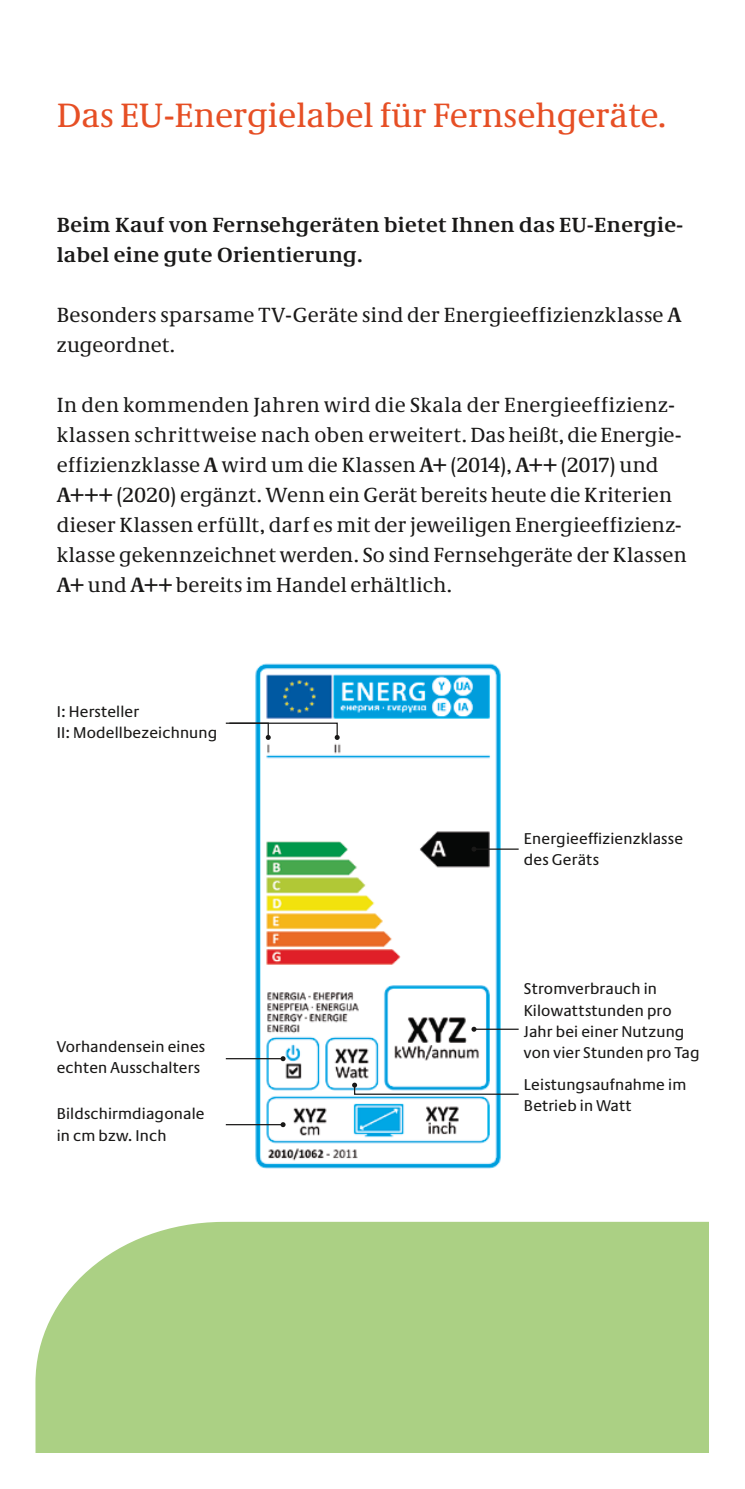
<style>
.page{position:relative;width:745px;height:1489px;background:#fff}
.page>*{position:absolute;margin:0;border:0;box-sizing:border-box;transform-origin:0 0}
.t1{font:35px "Neue Demos";color:#e64f25}
.t2{font:21.25px/30px "Neue Demos";letter-spacing:.015em;color:#1a1918}
.t3{font:700 21.25px/30px "Neue Demos";letter-spacing:.02em;color:#1a1918}
.t4{font:16.25px/21.2px "Neue Praxis";letter-spacing:.01em;color:#1a1918}
.s1{font-weight:700}
</style>
<div class="page">
<div style="left:35px;top:1221px;width:674px;height:232px;background:#abd084"></div>
<img style="left:247px;top:663px;width:261px;height:506px">
<svg style="left:225px;top:722px;width:114px;height:18px"></svg>
<hr style="left:473px;top:848px;width:45px;height:1px;background:#1a1918">
<svg style="left:471px;top:846px;width:5px;height:5px"></svg>
<svg style="left:352px;top:1082px;width:167px;height:13px"></svg>
<hr style="left:473px;top:1028px;width:45px;height:1px;background:#1a1918">
<svg style="left:471px;top:1026px;width:5px;height:5px"></svg>
<hr style="left:226px;top:1057px;width:57px;height:2px;background:#1a1918">
<svg style="left:280px;top:1056px;width:5px;height:5px"></svg>
<hr style="left:226px;top:1123px;width:57px;height:2px;background:#1a1918">
<svg style="left:280px;top:1122px;width:5px;height:5px"></svg>
<h1 class="t1" style="left:57px;top:94px;width:610px">Das EU-Energielabel für Fernsehgeräte.</h1>
<p class="t3" style="left:57px;top:209px;width:627px">Beim Kauf von Fernsehgeräten bietet Ihnen das EU-Energie&shy;label eine gute Orientierung.</p>
<p class="t2" style="left:57px;top:299px;width:625px">Besonders sparsame TV-Geräte sind der Energieeffizienzklasse <span class="s1">A </span>zugeordnet.</p>
<p class="t2" style="left:57px;top:389px;width:631px">In den kommenden Jahren wird die Skala der Energieeffizienz&shy;klassen schrittweise nach oben erweitert. Das heißt, die Energie&shy;effizienzklasse <span class="s1">A</span> wird um die Klassen <span class="s1">A+</span> (2014), <span class="s1">A++</span> (2017) und <span class="s1">A+++</span> (2020) ergänzt. Wenn ein Gerät bereits heute die Kriterien dieser Klassen erfüllt, darf es mit der jeweiligen Energieeffizienz&shy;klasse gekennzeichnet werden. So sind Fernsehgeräte der Klassen <span class="s1">A+</span> und <span class="s1">A++</span> bereits im Handel erhältlich.</p>
<p class="t4" style="left:57px;top:700px;width:162px">I: Hersteller<br>II: Modellbezeichnung</p>
<p class="t4" style="left:57px;top:1035px;width:150px">Vorhandensein eines echten Ausschalters</p>
<p class="t4" style="left:57px;top:1103px;width:149px">Bildschirmdiagonale in cm bzw. Inch</p>
<p class="t4" style="left:523px;top:827px;width:160px">Energieeffizienzklasse des Geräts</p>
<p class="t4" style="left:523px;top:977px;width:177px">Stromverbrauch in<br>Kilowattstunden pro<br>Jahr bei einer Nutzung von vier Stunden pro Tag</p>
<p class="t4" style="left:523px;top:1073px;width:164px">Leistungsaufnahme im<br>Betrieb in Watt</p>
</div>
